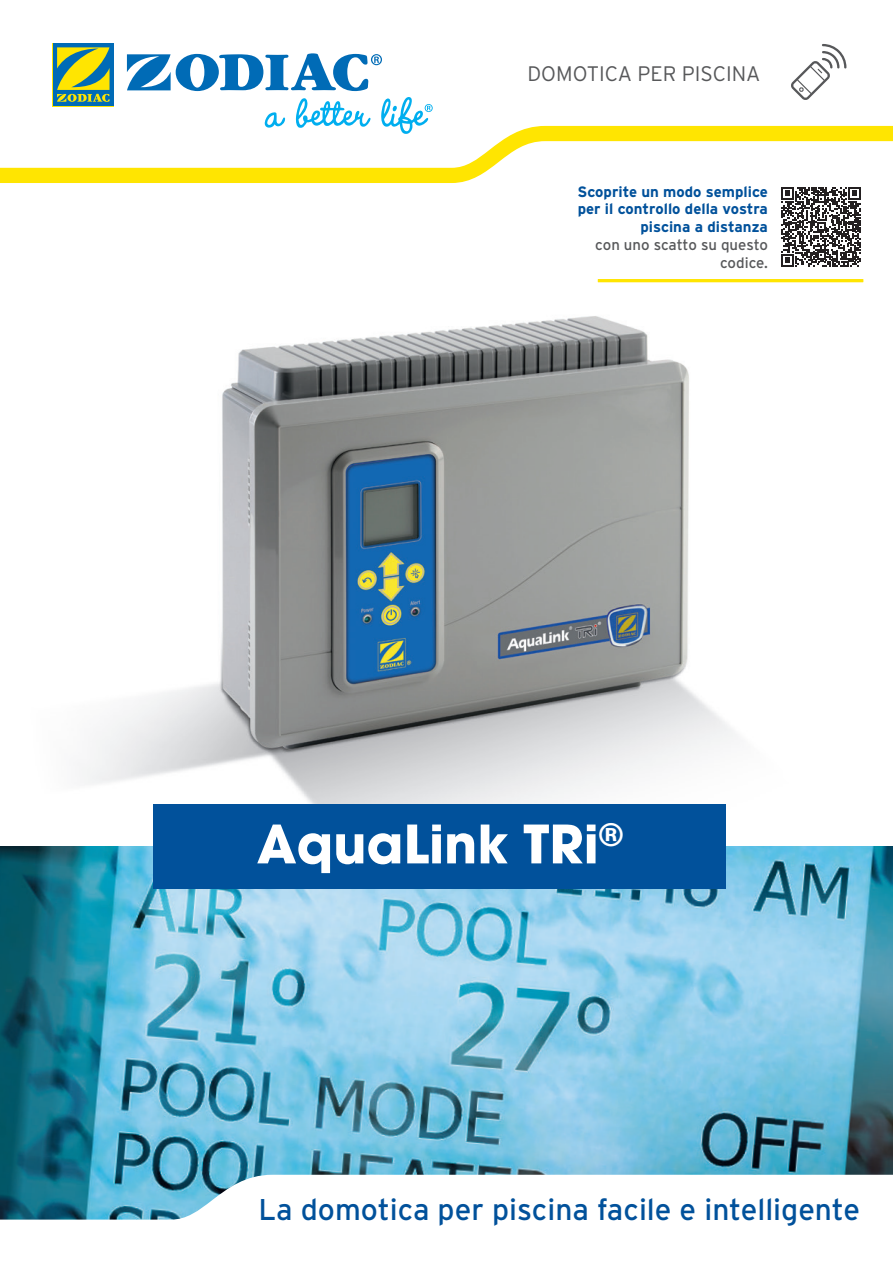
<style>
.page{position:relative;width:893px;height:1263px;background:#fff}
.page>*{position:absolute;margin:0;border:0;box-sizing:border-box;transform-origin:0 0}
.t1{font:700 52.5px "Avant Garde LT";color:#fff}
.t2{font:30px "Interstate";color:#01519b}
.t3{font:300 21px "Interstate";color:#57585a}
.t4{font:700 15px/16.5px "Interstate";color:#01519b}
.t5{font:15px/18px "Interstate";letter-spacing:-.005em;color:#57585a;text-align:right}
</style>
<div class="page">
<img style="left:81px;top:279px;width:750px;height:525px">
<img style="left:0;top:846px;width:893px;height:329px">
<div style="left:153px;top:804px;width:573px;height:84px;background:#01519b"></div>
<svg style="left:0;top:1175px;width:266px;height:45px"></svg>
<hr style="left:598px;top:279px;width:265px;height:3px;background:#ffe501">
<svg style="left:0;top:126px;width:893px;height:57px"></svg>
<svg style="left:52px;top:43px;width:62px;height:63px"></svg>
<div style="left:53px;top:43px;width:60px;height:63px;background:#006bb6"></div>
<svg style="left:57px;top:47px;width:53px;height:55px"></svg>
<svg style="left:127px;top:53px;width:306px;height:82px"></svg>
<svg style="left:791px;top:44px;width:55px;height:56px"></svg>
<svg style="left:781px;top:187px;width:80px;height:80px"></svg>
<h3 class="t3" style="left:527px;top:62px;width:235px">DOMOTICA PER PISCINA</h3>
<p class="t4" style="left:578px;top:184px;width:192px">Scoprite un modo semplice per il controllo della vostra</p>
<p class="t4" style="left:640px;top:218px;width:129px">piscina a distanza</p>
<p class="t5" style="left:595px;top:235px;width:174px">con uno scatto su questo codice.</p>
<h1 class="t1" style="left:257px;top:810px;width:368px">AquaLink TRi<sup>®</sup></h1>
<h2 class="t2" style="left:258px;top:1193px;width:603px">La domotica per piscina facile e intelligente</h2>
</div>
